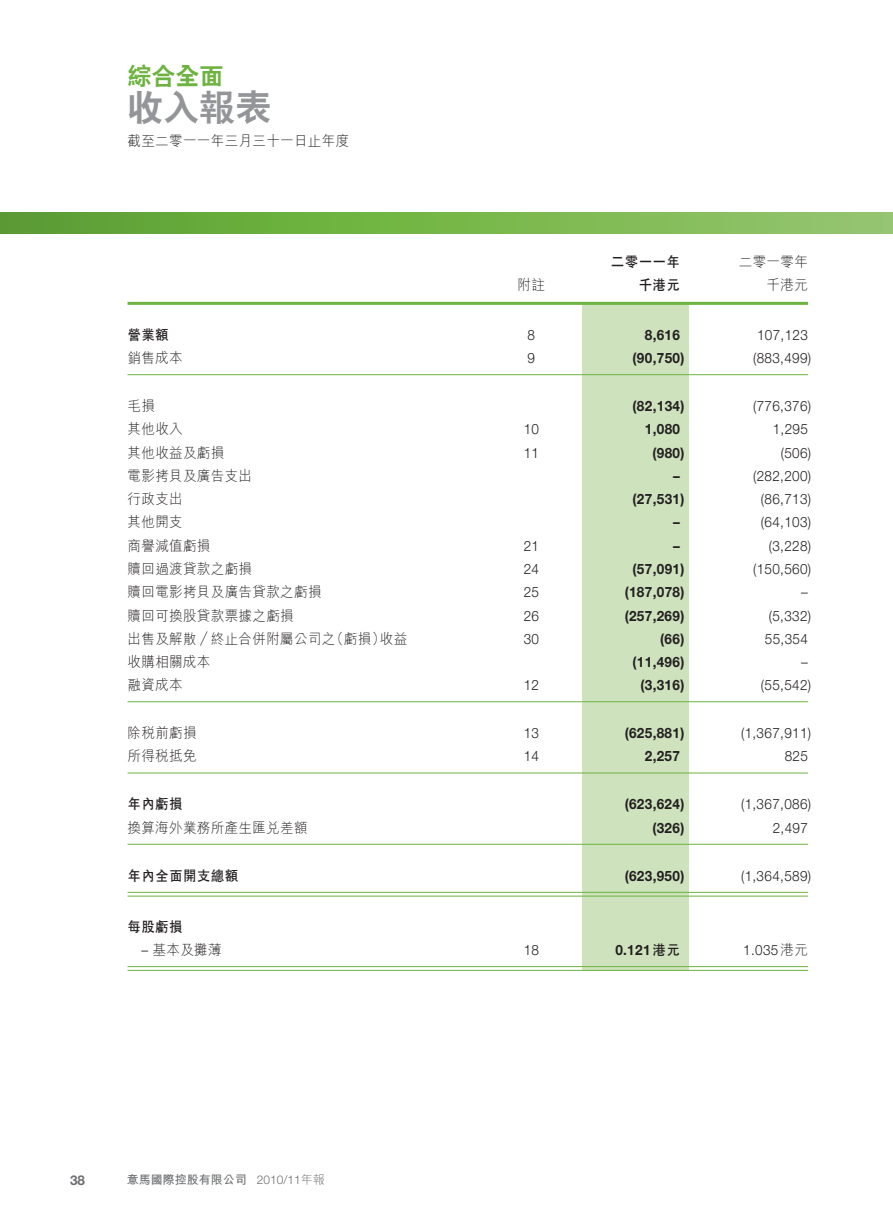
<style>
.page{position:relative;width:893px;height:1212px;background:#fff}
.page>*{position:absolute;margin:0;border:0;box-sizing:border-box;transform-origin:0 0}
.t1{font:36px "C Hei 2 HK Xbold E Ten B5 H";color:#939598}
.t2{font:24px "C Hei 2 HK Xbold E Ten B5 H";color:#6db33f}
.t3{font:300 14.25px "Helvetica Neue LT Std";letter-spacing:.025em;color:#231f20;scale:.95 1}
.t4{font:14.25px "M Hei HK Light E Ten B5 H";letter-spacing:.025em;color:#231f20;scale:.95 1}
.t5{font:700 14.25px "Helvetica Neue LT Std";letter-spacing:.025em;color:#231f20;scale:.95 1}
.t6{font:14.25px "C Hei 2 HK Bold E Ten B5 H";letter-spacing:.025em;color:#231f20;scale:.95 1}
.t7{font:700 13.5px "Helvetica Neue LT Std";color:#6d6e70}
.t8{font:12px "M Hei HK Bold E Ten B5 H";color:#6d6e70}
.s1{font-family:"Helvetica Neue LT Std";font-weight:300}
.s2{font-family:"C Hei 2 HK Bold E Ten B5 H";font-weight:400}
.s3{font-family:"M Hei HK Light E Ten B5 H";font-weight:400}
.s4{font-family:"M Hei HK Light E Ten B5 H"}
</style>
<div class="page">
<div style="left:0;top:213px;width:893px;height:21px;background:linear-gradient(to right,#59a02d,#95c86c)"></div>
<div style="left:583px;top:303px;width:106px;height:667px;background:#cee2bd"></div>
<hr style="left:128px;top:302px;width:680px;height:3px;background:#6db33f">
<hr style="left:128px;top:374px;width:680px;height:1px;background:#6db33f">
<hr style="left:128px;top:701px;width:680px;height:1px;background:#6db33f">
<hr style="left:128px;top:773px;width:680px;height:1px;background:#6db33f">
<hr style="left:128px;top:844px;width:680px;height:1px;background:#6db33f">
<hr style="left:128px;top:892px;width:680px;height:1px;background:#6db33f">
<hr style="left:128px;top:896px;width:680px;height:1px;background:#6db33f">
<hr style="left:128px;top:966px;width:680px;height:1px;background:#6db33f">
<hr style="left:128px;top:970px;width:680px;height:1px;background:#6db33f">
<h2 class="t2" style="left:128px;top:67px;width:98px">綜合全面</h2>
<h1 class="t1" style="left:128px;top:94px;width:146px">收入報表</h1>
<p class="t4" style="left:128px;top:135px;width:235px">截至二零一一年三月三十一日止年度</p>
<p class="t6" style="left:611px;top:256px;width:74px">二零一一年</p>
<p class="t4" style="left:739px;top:256px;width:74px">二零一零年</p>
<p class="t4" style="left:518px;top:280px;width:30px">附註</p>
<p class="t6" style="left:639px;top:280px;width:45px">千港元</p>
<p class="t4" style="left:767px;top:280px;width:45px">千港元</p>
<p class="t6" style="left:128px;top:329px;width:45px">營業額</p>
<p class="t3" style="left:528px;top:330px;width:9px">8</p>
<p class="t5" style="left:645px;top:330px;width:39px">8,616</p>
<p class="t3" style="left:757px;top:330px;width:55px">107,123</p>
<p class="t4" style="left:128px;top:352px;width:60px">銷售成本</p>
<p class="t3" style="left:528px;top:353px;width:9px">9</p>
<p class="t5" style="left:633px;top:353px;width:56px">(90,750)</p>
<p class="t3" style="left:753px;top:353px;width:63px">(883,499)</p>
<p class="t4" style="left:128px;top:400px;width:30px">毛損</p>
<p class="t5" style="left:633px;top:401px;width:56px">(82,134)</p>
<p class="t3" style="left:753px;top:401px;width:63px">(776,376)</p>
<p class="t4" style="left:128px;top:424px;width:60px">其他收入</p>
<p class="t3" style="left:524px;top:424px;width:18px">10</p>
<p class="t5" style="left:645px;top:424px;width:39px">1,080</p>
<p class="t3" style="left:773px;top:424px;width:39px">1,295</p>
<p class="t4" style="left:128px;top:447px;width:103px">其他收益及虧損</p>
<p class="t3" style="left:524px;top:447px;width:18px">11</p>
<p class="t5" style="left:652px;top:447px;width:35px">(980)</p>
<p class="t3" style="left:781px;top:447px;width:34px">(506)</p>
<p class="t4" style="left:128px;top:470px;width:133px">電影拷貝及廣告支出</p>
<p class="t5" style="left:673px;top:471px;width:9px">–</p>
<p class="t3" style="left:753px;top:471px;width:63px">(282,200)</p>
<p class="t4" style="left:128px;top:493px;width:60px">行政支出</p>
<p class="t5" style="left:633px;top:494px;width:56px">(27,531)</p>
<p class="t3" style="left:761px;top:494px;width:54px">(86,713)</p>
<p class="t4" style="left:128px;top:517px;width:60px">其他開支</p>
<p class="t5" style="left:673px;top:517px;width:9px">–</p>
<p class="t3" style="left:761px;top:517px;width:54px">(64,103)</p>
<p class="t4" style="left:128px;top:540px;width:89px">商譽減值虧損</p>
<p class="t3" style="left:524px;top:540px;width:18px">21</p>
<p class="t5" style="left:673px;top:540px;width:9px">–</p>
<p class="t3" style="left:769px;top:540px;width:46px">(3,228)</p>
<p class="t4" style="left:128px;top:563px;width:133px">贖回過渡貸款之虧損</p>
<p class="t3" style="left:524px;top:564px;width:18px">24</p>
<p class="t5" style="left:633px;top:564px;width:56px">(57,091)</p>
<p class="t3" style="left:753px;top:564px;width:63px">(150,560)</p>
<p class="t4" style="left:128px;top:586px;width:206px">贖回電影拷貝及廣告貸款之虧損</p>
<p class="t3" style="left:524px;top:587px;width:18px">25</p>
<p class="t5" style="left:625px;top:587px;width:64px">(187,078)</p>
<p class="t3" style="left:801px;top:587px;width:9px">–</p>
<p class="t4" style="left:128px;top:610px;width:176px">贖回可換股貸款票據之虧損</p>
<p class="t3" style="left:524px;top:610px;width:18px">26</p>
<p class="t5" style="left:625px;top:610px;width:64px">(257,269)</p>
<p class="t3" style="left:769px;top:610px;width:46px">(5,332)</p>
<p class="t4" style="left:128px;top:633px;width:296px">出售及解散／終止合併附屬公司之（虧損）收益</p>
<p class="t3" style="left:524px;top:634px;width:18px">30</p>
<p class="t5" style="left:660px;top:634px;width:27px">(66)</p>
<p class="t3" style="left:765px;top:634px;width:47px">55,354</p>
<p class="t4" style="left:128px;top:656px;width:89px">收購相關成本</p>
<p class="t5" style="left:633px;top:657px;width:56px">(11,496)</p>
<p class="t3" style="left:801px;top:657px;width:9px">–</p>
<p class="t4" style="left:128px;top:679px;width:60px">融資成本</p>
<p class="t3" style="left:524px;top:680px;width:18px">12</p>
<p class="t5" style="left:640px;top:680px;width:48px">(3,316)</p>
<p class="t3" style="left:761px;top:680px;width:54px">(55,542)</p>
<p class="t4" style="left:128px;top:727px;width:74px">除稅前虧損</p>
<p class="t3" style="left:524px;top:728px;width:18px">13</p>
<p class="t5" style="left:625px;top:728px;width:64px">(625,881)</p>
<p class="t3" style="left:741px;top:728px;width:75px">(1,367,911)</p>
<p class="t4" style="left:128px;top:751px;width:74px">所得稅抵免</p>
<p class="t3" style="left:524px;top:751px;width:18px">14</p>
<p class="t5" style="left:645px;top:751px;width:39px">2,257</p>
<p class="t3" style="left:785px;top:751px;width:26px">825</p>
<p class="t6" style="left:128px;top:799px;width:60px">年內虧損</p>
<p class="t5" style="left:625px;top:799px;width:64px">(623,624)</p>
<p class="t3" style="left:741px;top:799px;width:75px">(1,367,086)</p>
<p class="t4" style="left:128px;top:822px;width:191px">換算海外業務所產生匯兌差額</p>
<p class="t5" style="left:652px;top:822px;width:35px">(326)</p>
<p class="t3" style="left:773px;top:822px;width:39px">2,497</p>
<p class="t6" style="left:128px;top:870px;width:118px">年內全面開支總額</p>
<p class="t5" style="left:625px;top:870px;width:64px">(623,950)</p>
<p class="t3" style="left:741px;top:870px;width:75px">(1,364,589)</p>
<p class="t6" style="left:128px;top:921px;width:60px">每股虧損</p>
<p class="t4" style="left:141px;top:944px;width:86px"><span class="s1">–</span> 基本及攤薄</p>
<p class="t3" style="left:524px;top:945px;width:18px">18</p>
<p class="t5" style="left:615px;top:945px;width:70px">0.121<span class="s2">港元</span></p>
<p class="t3" style="left:743px;top:945px;width:70px">1.035<span class="s3">港元</span></p>
<p class="t7" style="left:70px;top:1175px;width:17px">38</p>
<p class="t8" style="left:127px;top:1175px;width:200px">意馬國際控股有限公司 <span class="s1">2010/11</span><span class="s4">年報</span></p>
</div>
